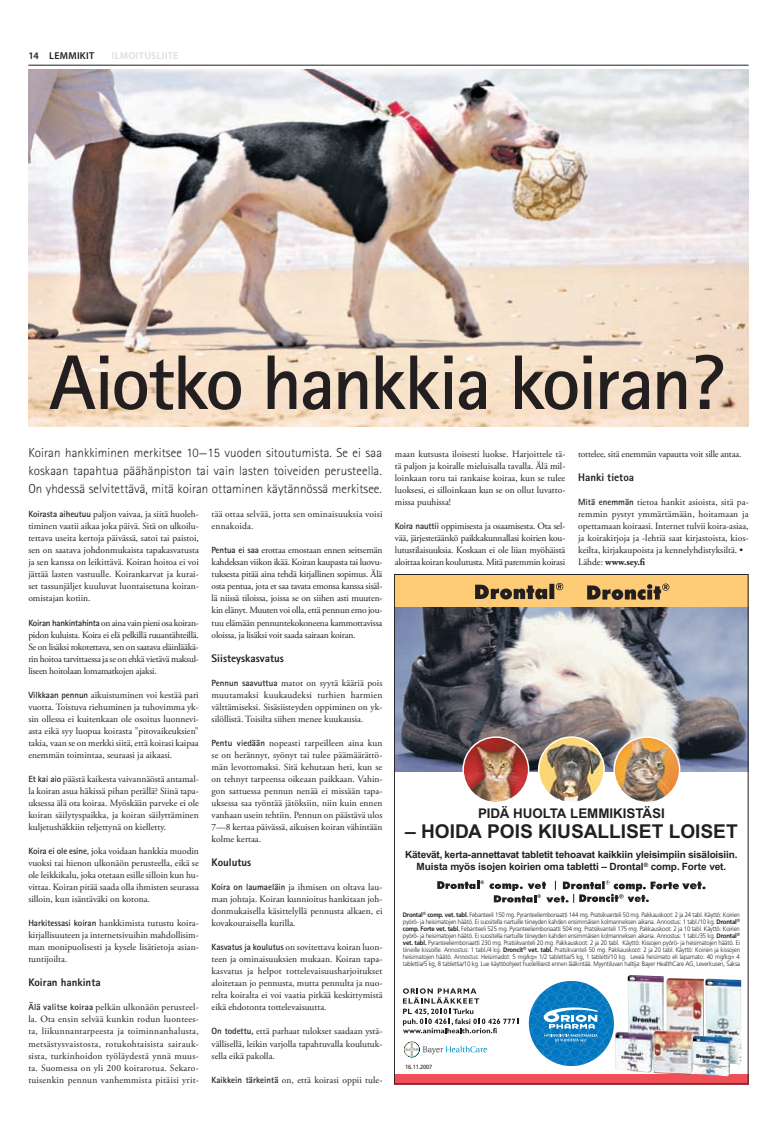
<style>
.page{position:relative;width:777px;height:1134px;background:#fff}
.page>*{position:absolute;margin:0;border:0;box-sizing:border-box;transform-origin:0 0}
.t1{font:700 77.5px "Rotis Sans Serif";letter-spacing:-.035em;color:#231f20}
.t2{font:700 19.1px "Arial";color:#231f20}
.t3{font:700 13.4px "Arial";color:#231f20}
.t4{font:300 13px/18px "Rotis Sans Serif";color:#231f20;text-align:justify}
.t5{font:800 11px "Rotis Sans Serif";color:#231f20}
.t6{font:700 10px/12px "Arial";letter-spacing:-.015em;color:#231f20;text-align:center}
.t7{font:600 10px "Myriad Pro";color:#dcdddf}
.t8{font:600 10px "Myriad Pro";color:#231f20}
.t9{font:9.5px/12px "Adobe Garamond Pro";color:#231f20;text-align:justify}
.t10{font:9.5px/12px "Adobe Garamond Pro";letter-spacing:.02em;color:#231f20}
.t11{font:9.5px "Adobe Garamond Pro";letter-spacing:-.02em;color:#231f20}
.t12{font:300 6.5px/7px "Frutiger";letter-spacing:-.02em;color:#231f20;text-align:justify;scale:.92 1}
.t13{font:6px "Frutiger";letter-spacing:-.02em;color:#231f20;scale:.93 1}
.s1{font-family:"Rotis Sans Serif";font-weight:700;font-size:9px}
.s2{font-weight:700}
</style>
<div class="page">
<hr style="left:28px;top:65px;width:720px;height:1px;background:#231f20">
<img style="left:396px;top:607px;width:350px;height:164px">
<div style="left:394px;top:574px;width:354px;height:33px;background:#fecc77"></div>
<div style="left:394px;top:1074px;width:354px;height:10px;background:#ef5058"></div>
<svg style="left:404px;top:1042px;width:83px;height:15px"></svg>
<svg style="left:587px;top:584px;width:82px;height:16px"></svg>
<svg style="left:475px;top:583px;width:89px;height:17px"></svg>
<img style="left:615px;top:975px;width:49px;height:97px">
<img style="left:653px;top:978px;width:40px;height:96px">
<img style="left:693px;top:978px;width:48px;height:98px">
<svg style="left:403px;top:1009px;width:115px;height:24px"></svg>
<svg style="left:403px;top:988px;width:76px;height:15px"></svg>
<img style="left:463px;top:737px;width:65px;height:65px;border-radius:33px">
<div style="left:462px;top:736px;width:67px;height:67px;border:2px solid #fff;border-radius:50%"></div>
<img style="left:538px;top:737px;width:66px;height:65px;border-radius:33px">
<div style="left:538px;top:736px;width:67px;height:67px;border:2px solid #fff;border-radius:50%"></div>
<img style="left:614px;top:737px;width:65px;height:65px;border-radius:33px">
<div style="left:613px;top:736px;width:67px;height:67px;border:2px solid #fff;border-radius:50%"></div>
<svg style="left:437px;top:880px;width:268px;height:23px"></svg>
<svg style="left:529px;top:981px;width:85px;height:85px"></svg>
<img style="left:29px;top:70px;width:719px;height:357px">
<p class="t8" style="left:28px;top:49px;width:18px">14 LEMMIKIT</p>
<p class="t7" style="left:112px;top:49px;width:7px">ILMOITUSLIITE</p>
<h1 class="t1" style="left:49px;top:334px;width:677px">Aiotko hankkia koiran?</h1>
<h3 class="t4" style="left:28px;top:444px;width:355px">Koiran hankkiminen merkitsee 10—15 vuoden sitoutumista. Se ei saa koskaan tapahtua päähänpiston tai vain lasten toiveiden perusteella.<br>On yhdessä selvitettävä, mitä koiran ottaminen käytännössä merkitsee.</h3>
<p class="t9" style="left:28px;top:509px;width:172px"><span class="s1">Koirasta aiheutuu</span> paljon vaivaa, ja siitä huoleh&shy;timinen vaatii aikaa joka päivä. Sitä on ulkoilu&shy;tettava useita kertoja päivässä, satoi tai paistoi, sen on saatava johdonmukaista tapakasvatusta ja sen kanssa on leikittävä. Koiran hoitoa ei voi jättää lasten vastuulle. Koirankarvat ja kurai&shy;set tassunjäljet kuuluvat luontaisetuna koiran&shy;omistajan kotiin.</p>
<p class="t9" style="left:28px;top:617px;width:172px"><span class="s1">Koiran hankintahinta</span> on aina vain pieni osa koiran&shy;pidon kuluista. Koira ei elä pelkillä ruuantähteillä.<br>Se on lisäksi rokotettava, sen on saatava eläinlääkä&shy;rin hoitoa tarvittaessa ja se on ehkä vietävä maksul&shy;liseen hoitolaan lomamatkojen ajaksi.</p>
<p class="t9" style="left:28px;top:689px;width:172px"><span class="s1">Vilkkaan pennun</span> aikuistuminen voi kestää pari vuotta. Toistuva riehuminen ja tuhovimma yk&shy;sin ollessa ei kuitenkaan ole osoitus luonnevi&shy;asta eikä syy luopua koirasta ”pitovaikeuksien” takia, vaan se on merkki siitä, että koirasi kaipaa enemmän toimintaa, seuraasi ja aikaasi.</p>
<p class="t9" style="left:28px;top:773px;width:172px"><span class="s1">Et kai aio</span> päästä kaikesta vaivannäöstä antamal&shy;la koiran asua häkissä pihan perällä? Siinä tapa&shy;uksessa älä ota koiraa. Myöskään parveke ei ole koiran säilytyspaikka, ja koiran säilyttäminen kuljetushäkkiin teljettynä on kielletty.</p>
<p class="t9" style="left:28px;top:845px;width:172px"><span class="s1">Koira ei ole esine</span>, joka voidaan hankkia muodin vuoksi tai hienon ulkonäön perusteella, eikä se ole leikkikalu, joka otetaan esille silloin kun hu&shy;vittaa. Koiran pitää saada olla ihmisten seurassa silloin, kun isäntäväki on kotona.</p>
<p class="t9" style="left:28px;top:917px;width:172px"><span class="s1">Harkitessasi koiran</span> hankkimista tutustu koira&shy;kirjallisuuteen ja internetsivuihin mahdollisim&shy;man monipuolisesti ja kysele lisätietoja asian&shy;tuntijoilta.</p>
<p class="t5" style="left:28px;top:976px;width:74px">Koiran hankinta</p>
<p class="t9" style="left:28px;top:1002px;width:172px"><span class="s1">Älä valitse koiraa</span> pelkän ulkonäön perusteel&shy;la. Ota ensin selvää kunkin rodun luontees&shy;ta, liikunnantarpeesta ja toiminnanhalusta, metsästysvaistosta, rotukohtaisista sairauk&shy;sista, turkinhoidon työläydestä ynnä muus&shy;ta. Suomessa on yli 200 koirarotua. Sekaro&shy;tuisenkin pennun vanhemmista pitäisi yrit-</p>
<p class="t9" style="left:395px;top:448px;width:172px">maan kutsusta iloisesti luokse. Harjoittele tä&shy;tä paljon ja koiralle mieluisalla tavalla. Älä mil&shy;loinkaan toru tai rankaise koiraa, kun se tulee luoksesi, ei silloinkaan kun se on ollut luvatto&shy;missa puuhissa!</p>
<p class="t9" style="left:395px;top:521px;width:172px"><span class="s1">Koira nauttii</span> oppimisesta ja osaamisesta. Ota sel&shy;vää, järjestetäänkö paikkakunnallasi koirien kou&shy;lutustilaisuuksia. Koskaan ei ole liian myöhäistä aloittaa koiran koulutusta. Mitä paremmin koirasi</p>
<p class="t11" style="left:578px;top:448px;width:165px">tottelee, sitä enemmän vapautta voit sille antaa.</p>
<p class="t5" style="left:578px;top:470px;width:58px">Hanki tietoa</p>
<p class="t9" style="left:578px;top:496px;width:172px;text-align:left"><span class="s1">Mitä enemmän</span> tietoa hankit asioista, sitä pa&shy;remmin pystyt ymmärtämään, hoitamaan ja opettamaan koiraasi. Internet tulvii koira-asiaa, ja koirakirjoja ja -lehtiä saat kirjastoista, kios&shy;keilta, kirjakaupoista ja kennelyhdistyksiltä. • Lähde: <span class="s2">www.sey.fi</span></p>
<p class="t10" style="left:212px;top:509px;width:172px">tää ottaa selvää, jotta sen ominaisuuksia voisi ennakoida.</p>
<p class="t9" style="left:212px;top:545px;width:172px"><span class="s1">Pentua ei saa</span> erottaa emostaan ennen seitsemän kahdeksan viikon ikää. Koiran kaupasta tai luovu&shy;tuksesta pitää aina tehdä kirjallinen sopimus. Älä osta pentua, jota et saa tavata emonsa kanssa sisäl&shy;lä niissä tiloissa, joissa se on siihen asti muuten&shy;kin elänyt. Muuten voi olla, että pennun emo jou&shy;tuu elämään pennuntekokoneena kammottavissa oloissa, ja lisäksi voit saada sairaan koiran.</p>
<p class="t5" style="left:212px;top:651px;width:74px">Siisteyskasvatus</p>
<p class="t9" style="left:212px;top:677px;width:172px"><span class="s1">Pennun saavuttua</span> matot on syytä kääriä pois muutamaksi kuukaudeksi turhien harmien välttämiseksi. Sisäsiisteyden oppiminen on yk&shy;silöllistä. Toisilta siihen menee kuukausia.</p>
<p class="t9" style="left:212px;top:737px;width:172px"><span class="s1">Pentu viedään</span> nopeasti tarpeilleen aina kun se on herännyt, syönyt tai tulee päämäärättö&shy;män levottomaksi. Sitä kehutaan heti, kun se on tehnyt tarpeensa oikeaan paikkaan. Vahin&shy;gon sattuessa pennun nenää ei missään tapa&shy;uksessa saa työntää jätöksiin, niin kuin ennen vanhaan usein tehtiin. Pennun on päästävä ulos 7—8 kertaa päivässä, aikuisen koiran vähintään kolme kertaa.</p>
<p class="t5" style="left:212px;top:855px;width:41px">Koulutus</p>
<p class="t9" style="left:212px;top:881px;width:172px"><span class="s1">Koira on laumaeläin</span> ja ihmisen on oltava lau&shy;man johtaja. Koiran kunnioitus hankitaan joh&shy;donmukaisella käsittelyllä pennusta alkaen, ei kovakouraisella kurilla.</p>
<p class="t9" style="left:212px;top:941px;width:172px"><span class="s1">Kasvatus ja koulutus</span> on sovitettava koiran luon&shy;teen ja ominaisuuksien mukaan. Koiran tapa&shy;kasvatus ja helpot tottelevaisuusharjoitukset aloitetaan jo pennusta, mutta pennulta ja nuo&shy;relta koiralta ei voi vaatia pitkää keskittymistä eikä ehdotonta tottelevaisuutta.</p>
<p class="t9" style="left:212px;top:1026px;width:172px"><span class="s1">On todettu,</span> että parhaat tulokset saadaan ystä&shy;vällisellä, leikin varjolla tapahtuvalla koulutuk&shy;sella eikä pakolla.</p>
<p class="t9" style="left:212px;top:1074px;width:172px"><span class="s1">Kaikkein tärkeintä</span> on, että koirasi oppii tule-</p>
<h3 class="t3" style="left:478px;top:805px;width:188px">PIDÄ HUOLTA LEMMIKISTÄSI</h3>
<h2 class="t2" style="left:405px;top:820px;width:334px">– HOIDA POIS KIUSALLISET LOISET</h2>
<p class="t6" style="left:405px;top:849px;width:334px">Kätevät, kerta-annettavat tabletit tehoavat kaikkiin yleisimpiin sisäloisiin.<br>Muista myös isojen koirien oma tabletti – Drontal<sup>®</sup> comp. Forte vet.</p>
<p class="t12" style="left:403px;top:911px;width:368px"><span class="s2">Drontal</span><sup>®</sup> <span class="s2">comp. vet. tabl.</span> Febanteeli 150 mg. Pyranteeliembonaatti 144 mg. Pratsikvanteli 50 mg. Pakkauskoot: 2 ja 24 tabl. Käyttö: Koirien pyörö- ja heisimatojen häätö. Ei suositella nartuille tiineyden kahden ensimmäisen kolmanneksen aikana. Annostus: 1 tabl./10 kg. <span class="s2">Drontal</span><sup>® </sup><span class="s2">comp. Forte vet. tabl.</span> Febanteeli 525 mg. Pyranteeliembonaatti 504 mg. Pratsikvanteli 175 mg. Pakkauskoot: 2 ja 10 tabl. Käyttö: Koirien pyörö- ja heisimatojen häätö. Ei suositella nartuille tiineyden kahden ensimmäisen kolmanneksen aikana. Annostus: 1 tabl./35 kg. <span class="s2">Drontal</span><sup>® </sup><span class="s2">vet. tabl.</span> Pyranteeliembonaatti 230 mg. Pratsikvanteli 20 mg. Pakkauskoot: 2 ja 20 tabl. Käyttö: Kissojen pyörö- ja heisimatojen häätö. Ei tiineille kissoille. Annostus: 1 tabl./4 kg. <span class="s2">Droncit</span><sup>®</sup> <span class="s2">vet. tabl.</span> Pratsikvanteli 50 mg. Pakkauskoot: 2 ja 20 tabl. Käyttö: Koirien ja kissojen heisimatojen häätö. Annostus: Heisimadot: 5 mg/kg= 1/2 tablettia/5 kg, 1 tabletti/10 kg. Leveä heisimato eli lapamato: 40 mg/kg= 4 tablettia/5 kg, 8 tablettia/10 kg. Lue käyttöohjeet huolellisesti ennen lääkintää. Myyntiluvan haltija: Bayer HealthCare AG, Leverkusen, Saksa</p>
<p class="t13" style="left:405px;top:1063px;width:31px">16.11.2007</p>
</div>
